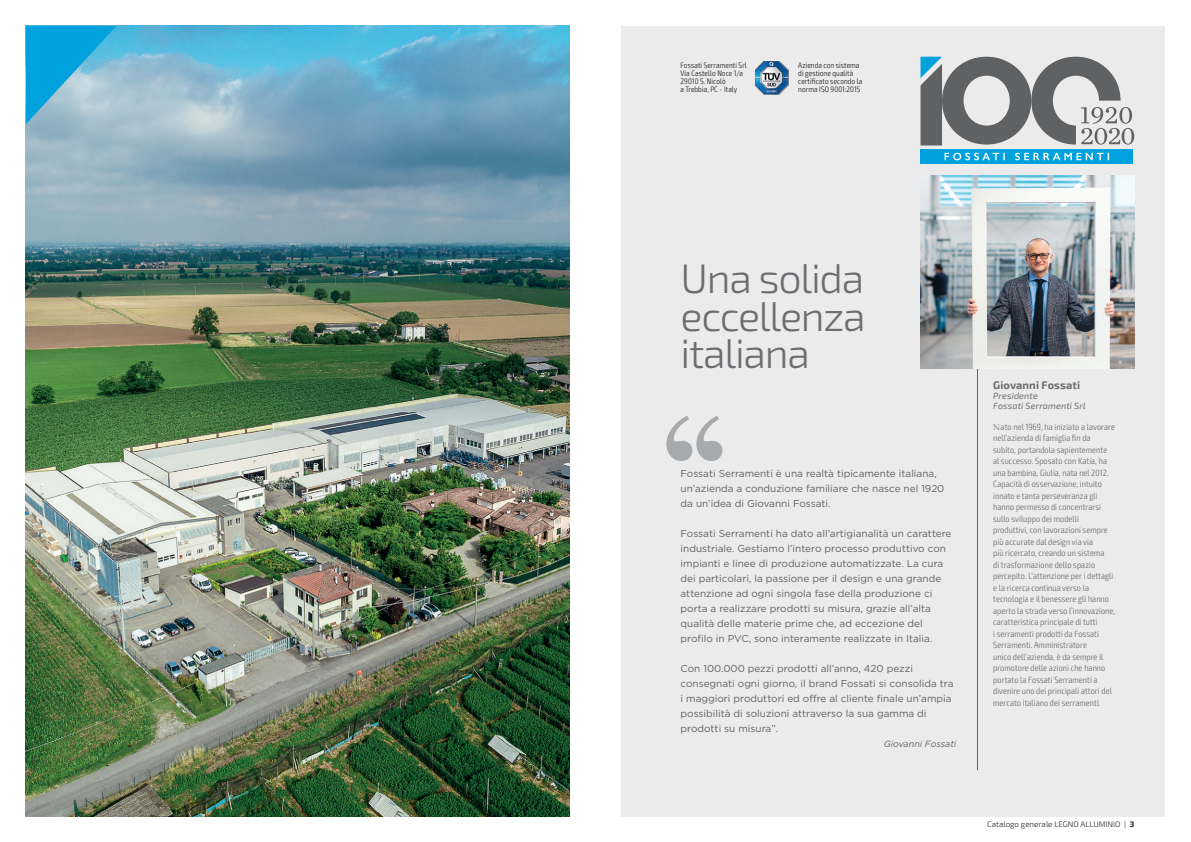
<style>
.page{position:relative;width:1191px;height:842px;background:#fff}
.page>*{position:absolute;margin:0;border:0;box-sizing:border-box;transform-origin:0 0}
.t1{font:300 41.2px/37.5px "Exo 2";letter-spacing:-.03em;color:#6c6d70;text-align:justify}
.t2{font:700 11px "Exo 2";letter-spacing:.01em;color:#6c6d70}
.t3{font:10px/15px "Gotham";color:#5f6163}
.t4{font:300 condensed 9px/11.5px "Exo 2";letter-spacing:.01em;color:#6c6d70}
.t5{font:italic 9px/10px "Exo 2";letter-spacing:.01em;color:#6c6d70}
.t6{font:italic 9px "Gotham";color:#5f6163}
.t7{font:300 condensed 8px/8px "Exo 2";letter-spacing:.01em;color:#231f20}
.t8{font:300 8px "Exo 2";color:#231f20}
.s1{font-family:"Garamond";font-weight:400;font-stretch:normal}
.s2{font-weight:700}
</style>
<div class="page">
<img style="left:26px;top:26px;width:544px;height:790px">
<div style="left:621px;top:26px;width:544px;height:790px;background:#ebebec"></div>
<hr style="left:977px;top:235px;width:1px;height:534px;background:#5f6163">
<svg style="left:666px;top:416px;width:56px;height:45px"></svg>
<div style="left:920px;top:149px;width:213px;height:15px;background:#00a2dd"></div>
<svg style="left:944px;top:153px;width:165px;height:7px"></svg>
<svg style="left:920px;top:57px;width:214px;height:88px"></svg>
<img style="left:920px;top:176px;width:214px;height:193px">
<svg style="left:26px;top:26px;width:90px;height:98px"></svg>
<img style="left:755px;top:61px;width:33px;height:34px">
<p class="t7" style="left:680px;top:61px;width:68px">Fossati Serramenti Srl<br>Via Castello Noce 1/a<br>29010 S. Nicolò<br>a Trebbia, PC - Italy</p>
<p class="t7" style="left:798px;top:61px;width:66px">Azienda con sistema di gestione qualità certificato secondo la norma ISO 9001:2015</p>
<h1 class="t1" style="left:680px;top:261px;width:187px">Una solida eccellenza italiana</h1>
<p class="t3" style="left:680px;top:465px;width:265px">Fossati Serramenti è una realtà tipicamente italiana, un’azienda a conduzione familiare che nasce nel 1920 da un’idea di Giovanni Fossati.</p>
<p class="t3" style="left:680px;top:525px;width:272px">Fossati Serramenti ha dato all’artigianalità un carattere industriale. Gestiamo l’intero processo produttivo con impianti e linee di produzione automatizzate. La cura dei particolari, la passione per il design e una grande attenzione ad ogni singola fase della produzione ci porta a realizzare prodotti su misura, grazie all’alta qualità delle materie prime che, ad eccezione del profilo in PVC, sono interamente realizzate in Italia.</p>
<p class="t3" style="left:680px;top:660px;width:274px">Con 100.000 pezzi prodotti all’anno, 420 pezzi consegnati ogni giorno, il brand Fossati si consolida tra i maggiori produttori ed offre al cliente finale un’ampia possibilità di soluzioni attraverso la sua gamma di prodotti su misura”.</p>
<p class="t6" style="left:884px;top:738px;width:74px">Giovanni Fossati</p>
<p class="t2" style="left:993px;top:378px;width:88px">Giovanni Fossati</p>
<p class="t5" style="left:993px;top:391px;width:94px">Presidente<br>Fossati Serramenti Srl</p>
<p class="t4" style="left:993px;top:421px;width:123px"><span class="s1">N</span>ato nel 1969, ha iniziato a lavorare nell’azienda di famiglia fin da subito, portandola sapientemente al successo. Sposato con Katia, ha una bambina, Giulia, nata nel 2012.<br>Capacità di osservazione, intuito innato e tanta perseveranza gli hanno permesso di concentrarsi sullo sviluppo dei modelli produttivi, con lavorazioni sempre più accurate dal design via via<br>più ricercato, creando un sistema<br>di trasformazione dello spazio percepito. L’attenzione per i dettagli e la ricerca continua verso la tecnologia e il benessere gli hanno aperto la strada verso l’innovazione, caratteristica principale di tutti<br>i serramenti prodotti da Fossati Serramenti. Amministratore<br>unico dell’azienda, è da sempre il promotore delle azioni che hanno portato la Fossati Serramenti a divenire uno dei principali attori del mercato italiano dei serramenti.</p>
<p class="t8" style="left:987px;top:820px;width:149px">Catalogo generale LEGNO ALLUMINIO | <span class="s2">3</span></p>
</div>
